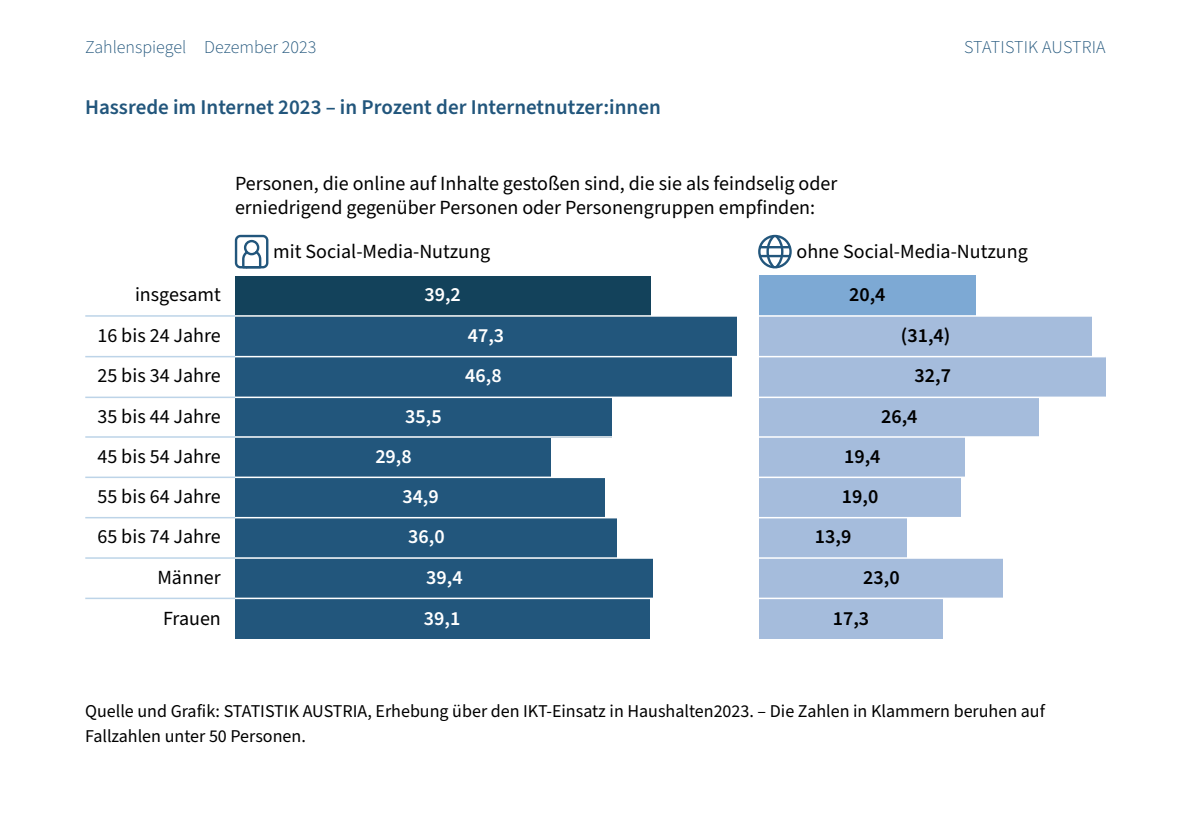
<style>
.page{position:relative;width:1191px;height:840px;background:#fff}
.page>*{position:absolute;margin:0;border:0;box-sizing:border-box;transform-origin:0 0}
.Kern_H2_Überschrift_2{font:600 21px "Source Sans Pro";color:#22567c}
.t1{font:20px/40.4px "Source Sans Pro";color:#000}
.t2{font:600 20px "Source Sans Pro";color:#000}
.t3{font:600 20px/40px "Source Sans Pro";color:#fff}
.Kern_Quellenangabe{font:18px/25px "Source Sans Pro";color:#000}
.t4{font:300 18px "Source Sans Pro";color:#22567c}
</style>
<div class="page">
<div style="left:235px;top:316px;width:501px;height:40px;background:#22567c"></div>
<div style="left:759px;top:316px;width:333px;height:40px;background:#a5bcdc"></div>
<div style="left:235px;top:276px;width:415px;height:40px;background:#13425b"></div>
<div style="left:759px;top:275px;width:216px;height:41px;background:#7da9d4"></div>
<div style="left:235px;top:356px;width:496px;height:41px;background:#22567c"></div>
<div style="left:759px;top:356px;width:347px;height:40px;background:#a5bcdc"></div>
<div style="left:235px;top:397px;width:376px;height:40px;background:#22567c"></div>
<div style="left:235px;top:437px;width:316px;height:40px;background:#22567c"></div>
<div style="left:235px;top:477px;width:370px;height:40px;background:#22567c"></div>
<div style="left:235px;top:517px;width:382px;height:41px;background:#22567c"></div>
<div style="left:759px;top:396px;width:280px;height:41px;background:#a5bcdc"></div>
<div style="left:759px;top:437px;width:206px;height:40px;background:#a5bcdc"></div>
<div style="left:759px;top:477px;width:201px;height:40px;background:#a5bcdc"></div>
<div style="left:759px;top:517px;width:147px;height:40px;background:#a5bcdc"></div>
<div style="left:235px;top:558px;width:418px;height:40px;background:#22567c"></div>
<div style="left:235px;top:598px;width:414px;height:40px;background:#22567c"></div>
<div style="left:759px;top:557px;width:244px;height:41px;background:#a5bcdc"></div>
<div style="left:759px;top:598px;width:183px;height:40px;background:#a5bcdc"></div>
<hr style="left:224px;top:315px;width:882px;height:1px;background:#fff">
<hr style="left:224px;top:355px;width:882px;height:2px;background:#fff">
<hr style="left:224px;top:396px;width:882px;height:2px;background:#fff">
<hr style="left:224px;top:436px;width:882px;height:1px;background:#fff">
<hr style="left:224px;top:476px;width:882px;height:2px;background:#fff">
<hr style="left:224px;top:516px;width:882px;height:2px;background:#fff">
<hr style="left:224px;top:557px;width:882px;height:1px;background:#fff">
<hr style="left:224px;top:597px;width:882px;height:1px;background:#fff">
<hr style="left:85px;top:315px;width:150px;height:1px;background:#bdd4e8">
<hr style="left:85px;top:355px;width:150px;height:2px;background:#bdd4e8">
<hr style="left:85px;top:396px;width:150px;height:2px;background:#bdd4e8">
<hr style="left:85px;top:436px;width:150px;height:1px;background:#bdd4e8">
<hr style="left:85px;top:476px;width:150px;height:2px;background:#bdd4e8">
<hr style="left:85px;top:516px;width:150px;height:2px;background:#bdd4e8">
<hr style="left:85px;top:557px;width:150px;height:1px;background:#bdd4e8">
<hr style="left:85px;top:597px;width:150px;height:1px;background:#bdd4e8">
<svg style="left:241px;top:249px;width:21px;height:20px"></svg>
<div style="left:244px;top:240px;width:15px;height:15px;border:2px solid #22567c;border-radius:50%"></div>
<div style="left:235px;top:235px;width:33px;height:33px;border:2px solid #22567c;border-radius:4px"></div>
<div style="left:758px;top:235px;width:33px;height:33px;border:2px solid #22567c;border-radius:50%"></div>
<svg style="left:765px;top:234px;width:19px;height:35px"></svg>
<hr style="left:760px;top:255px;width:29px;height:2px;background:#22567c">
<hr style="left:760px;top:246px;width:29px;height:2px;background:#22567c">
<p class="t4" style="left:85px;top:35px;width:233px">Zahlenspiegel Dezember 2023</p>
<p class="t4" style="left:964px;top:35px;width:143px">STATISTIK AUSTRIA</p>
<h2 class="Kern_H2_Überschrift_2" style="left:85px;top:93px;width:577px">Hassrede im Internet 2023 – in Prozent der Internetnutzer:innen</h2>
<p class="t1" style="left:135px;top:275px;width:87px">insgesamt</p>
<p class="t1" style="left:97px;top:316px;width:125px">16 bis 24 Jahre</p>
<p class="t1" style="left:97px;top:356px;width:125px;text-align:right">25 bis 34 Jahre<br>35 bis 44 Jahre<br>45 bis 54 Jahre<br>55 bis 64 Jahre<br>65 bis 74 Jahre<br>Männer<br>Frauen</p>
<p class="t1" style="left:235px;top:172px;width:604px;line-height:24px">Personen, die online auf Inhalte gestoßen sind, die sie als feindselig oder erniedrigend gegenüber Personen oder Personengruppen empfinden:</p>
<p class="t1" style="left:273px;top:232px;width:218px">mit Social-Media-Nutzung</p>
<p class="t1" style="left:796px;top:232px;width:233px">ohne Social-Media-Nutzung</p>
<p class="t3" style="left:424px;top:275px;width:38px">39,2</p>
<p class="t3" style="left:465px;top:316px;width:41px">47,3<br>46,8</p>
<p class="t3" style="left:405px;top:396px;width:38px">35,5</p>
<p class="t3" style="left:375px;top:436px;width:38px">29,8</p>
<p class="t3" style="left:402px;top:476px;width:38px">34,9</p>
<p class="t3" style="left:408px;top:517px;width:38px">36,0</p>
<p class="t3" style="left:426px;top:557px;width:38px">39,4</p>
<p class="t3" style="left:424px;top:598px;width:38px">39,1</p>
<p class="t2" style="left:849px;top:281px;width:38px">20,4</p>
<p class="t2" style="left:901px;top:322px;width:51px">(31,4)</p>
<p class="t2" style="left:914px;top:362px;width:38px">32,7</p>
<p class="t2" style="left:881px;top:402px;width:38px">26,4</p>
<p class="t2" style="left:844px;top:442px;width:38px">19,4</p>
<p class="t2" style="left:842px;top:482px;width:38px">19,0</p>
<p class="t2" style="left:815px;top:523px;width:38px">13,9</p>
<p class="t2" style="left:863px;top:563px;width:38px">23,0</p>
<p class="t2" style="left:832px;top:604px;width:38px">17,3</p>
<p class="Kern_Quellenangabe" style="left:85px;top:698px;width:961px">Quelle und Grafik: STATISTIK AUSTRIA, Erhebung über den IKT-Einsatz in Haushalten2023. – Die Zahlen in Klammern beruhen auf<br>Fallzahlen unter 50 Personen.</p>
</div>
